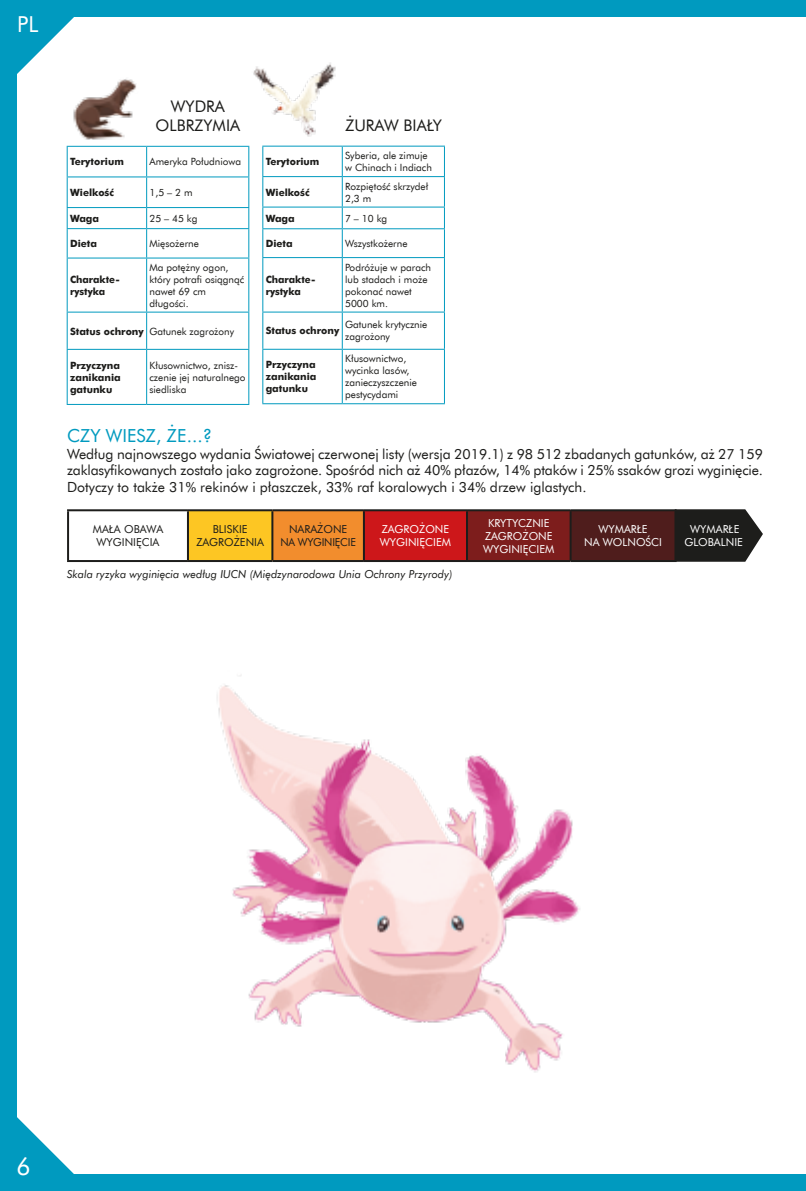
<style>
.page{position:relative;width:806px;height:1191px;background:#fff}
.page>*{position:absolute;margin:0;border:0;box-sizing:border-box;transform-origin:0 0}
.t1{font:24px "Futura EU";color:#fff}
.t2{font:22px "Futura EU";color:#fff}
.t3{font:18px "Futura EU";color:#009abf}
.t4{font:16px/19.2px "Futura EU";color:#1d1d1b;text-align:center}
.t5{font:14px/16.8px "Futura EU";color:#1d1d1b;text-align:justify}
.t6{font:11px/13.2px "Futura EU";color:#fff;text-align:center}
.t7{font:italic 11px "Futura EU";color:#1d1d1b}
.t8{font:11px/13.2px "Futura EU";color:#1d1d1b;text-align:center}
.t9{font:11px/13.2px "Futura EU";letter-spacing:-.02em;color:#1d1d1b;text-align:center}
.t10{font:10px/12px "Futura EU";color:#1d1d1b}
.t11{font:700 10px/12px "Futura EU";color:#1d1d1b}
.s1{font-weight:700}
</style>
<div class="page">
<div style="left:0;top:0;width:805px;height:1191px;background:#009abf"></div>
<div style="left:17px;top:18px;width:788px;height:1156px;background:#fff"></div>
<svg style="left:17px;top:17px;width:74px;height:57px"></svg>
<svg style="left:17px;top:1117px;width:57px;height:57px"></svg>
<img style="left:217px;top:675px;width:363px;height:398px">
<img style="left:73px;top:79px;width:64px;height:61px">
<hr style="left:67px;top:146px;width:79px;height:1px;background:#009abf">
<svg style="left:67px;top:147px;width:1px;height:29px"></svg>
<hr style="left:146px;top:146px;width:103px;height:1px;background:#009abf">
<svg style="left:146px;top:147px;width:1px;height:29px"></svg>
<svg style="left:248px;top:147px;width:1px;height:29px"></svg>
<hr style="left:67px;top:176px;width:79px;height:1px;background:#009abf">
<hr style="left:67px;top:177px;width:1px;height:30px;background:#009abf">
<hr style="left:146px;top:176px;width:103px;height:1px;background:#009abf">
<hr style="left:146px;top:177px;width:1px;height:30px;background:#009abf">
<hr style="left:248px;top:177px;width:1px;height:30px;background:#009abf">
<hr style="left:67px;top:207px;width:79px;height:1px;background:#009abf">
<hr style="left:146px;top:207px;width:103px;height:1px;background:#009abf">
<hr style="left:67px;top:228px;width:79px;height:1px;background:#009abf">
<svg style="left:67px;top:208px;width:1px;height:49px"></svg>
<hr style="left:146px;top:228px;width:103px;height:1px;background:#009abf">
<svg style="left:146px;top:208px;width:1px;height:49px"></svg>
<svg style="left:248px;top:208px;width:1px;height:49px"></svg>
<hr style="left:67px;top:257px;width:79px;height:1px;background:#009abf">
<hr style="left:67px;top:258px;width:1px;height:54px;background:#009abf">
<hr style="left:146px;top:257px;width:103px;height:1px;background:#009abf">
<hr style="left:146px;top:258px;width:1px;height:54px;background:#009abf">
<hr style="left:248px;top:258px;width:1px;height:54px;background:#009abf">
<hr style="left:67px;top:312px;width:79px;height:1px;background:#009abf">
<hr style="left:67px;top:313px;width:1px;height:36px;background:#009abf">
<hr style="left:146px;top:312px;width:103px;height:1px;background:#009abf">
<hr style="left:146px;top:313px;width:1px;height:36px;background:#009abf">
<hr style="left:248px;top:313px;width:1px;height:36px;background:#009abf">
<hr style="left:67px;top:349px;width:79px;height:1px;background:#009abf">
<hr style="left:67px;top:350px;width:1px;height:54px;background:#009abf">
<hr style="left:146px;top:349px;width:103px;height:1px;background:#009abf">
<hr style="left:146px;top:350px;width:1px;height:54px;background:#009abf">
<hr style="left:248px;top:350px;width:1px;height:54px;background:#009abf">
<hr style="left:67px;top:404px;width:79px;height:1px;background:#009abf">
<hr style="left:146px;top:404px;width:103px;height:1px;background:#009abf">
<img style="left:253px;top:62px;width:83px;height:75px">
<hr style="left:262px;top:146px;width:80px;height:1px;background:#009abf">
<svg style="left:262px;top:147px;width:1px;height:29px"></svg>
<hr style="left:342px;top:146px;width:102px;height:1px;background:#009abf">
<svg style="left:341px;top:147px;width:1px;height:29px"></svg>
<hr style="left:262px;top:176px;width:80px;height:1px;background:#009abf">
<hr style="left:262px;top:177px;width:1px;height:30px;background:#009abf">
<hr style="left:342px;top:176px;width:102px;height:1px;background:#009abf">
<hr style="left:341px;top:177px;width:1px;height:30px;background:#009abf">
<hr style="left:443px;top:177px;width:1px;height:30px;background:#009abf">
<hr style="left:262px;top:207px;width:80px;height:1px;background:#009abf">
<hr style="left:342px;top:207px;width:102px;height:1px;background:#009abf">
<hr style="left:262px;top:228px;width:80px;height:1px;background:#009abf">
<svg style="left:262px;top:208px;width:1px;height:49px"></svg>
<hr style="left:342px;top:228px;width:102px;height:1px;background:#009abf">
<svg style="left:341px;top:208px;width:1px;height:49px"></svg>
<hr style="left:262px;top:257px;width:80px;height:1px;background:#009abf">
<hr style="left:262px;top:258px;width:1px;height:53px;background:#009abf">
<hr style="left:342px;top:257px;width:102px;height:1px;background:#009abf">
<hr style="left:341px;top:258px;width:1px;height:53px;background:#009abf">
<hr style="left:443px;top:258px;width:1px;height:53px;background:#009abf">
<hr style="left:262px;top:311px;width:80px;height:1px;background:#009abf">
<hr style="left:262px;top:312px;width:1px;height:37px;background:#009abf">
<hr style="left:342px;top:311px;width:102px;height:1px;background:#009abf">
<hr style="left:341px;top:312px;width:1px;height:37px;background:#009abf">
<hr style="left:443px;top:312px;width:1px;height:37px;background:#009abf">
<hr style="left:262px;top:349px;width:80px;height:1px;background:#009abf">
<hr style="left:262px;top:350px;width:1px;height:53px;background:#009abf">
<hr style="left:342px;top:349px;width:102px;height:1px;background:#009abf">
<hr style="left:341px;top:350px;width:1px;height:53px;background:#009abf">
<hr style="left:443px;top:350px;width:1px;height:53px;background:#009abf">
<hr style="left:262px;top:403px;width:80px;height:1px;background:#009abf">
<hr style="left:342px;top:403px;width:102px;height:1px;background:#009abf">
<div style="left:188px;top:510px;width:84px;height:51px;background:#fdc623"></div>
<div style="left:272px;top:510px;width:91px;height:51px;background:#f28d2d"></div>
<div style="left:363px;top:510px;width:103px;height:51px;background:#cd171a"></div>
<div style="left:466px;top:510px;width:104px;height:51px;background:#7d1d1c"></div>
<div style="left:570px;top:510px;width:105px;height:51px;background:#4f1d1c"></div>
<hr style="left:187px;top:511px;width:2px;height:49px;background:#1d1d1b">
<hr style="left:271px;top:511px;width:2px;height:49px;background:#1d1d1b">
<hr style="left:362px;top:511px;width:2px;height:49px;background:#1d1d1b">
<hr style="left:465px;top:511px;width:2px;height:49px;background:#1d1d1b">
<hr style="left:569px;top:511px;width:2px;height:49px;background:#1d1d1b">
<hr style="left:67px;top:509px;width:121px;height:2px;background:#1d1d1b">
<hr style="left:67px;top:511px;width:2px;height:49px;background:#1d1d1b">
<hr style="left:188px;top:509px;width:84px;height:2px;background:#1d1d1b">
<hr style="left:272px;top:509px;width:91px;height:2px;background:#1d1d1b">
<hr style="left:363px;top:509px;width:103px;height:2px;background:#1d1d1b">
<hr style="left:466px;top:509px;width:104px;height:2px;background:#1d1d1b">
<hr style="left:570px;top:509px;width:106px;height:2px;background:#1d1d1b">
<hr style="left:67px;top:560px;width:121px;height:2px;background:#1d1d1b">
<hr style="left:188px;top:560px;width:84px;height:2px;background:#1d1d1b">
<hr style="left:272px;top:560px;width:91px;height:2px;background:#1d1d1b">
<hr style="left:363px;top:560px;width:103px;height:2px;background:#1d1d1b">
<hr style="left:466px;top:560px;width:104px;height:2px;background:#1d1d1b">
<hr style="left:570px;top:560px;width:106px;height:2px;background:#1d1d1b">
<svg style="left:673px;top:509px;width:90px;height:53px;background:#363533"></svg>
<h2 class="t2" style="left:17px;top:11px;width:23px">PL</h2>
<h3 class="t4" style="left:155px;top:97px;width:86px">WYDRA<br>OLBRZYMIA</h3>
<p class="t11" style="left:70px;top:156px;width:55px">Terytorium</p>
<p class="t10" style="left:149px;top:156px;width:93px">Ameryka Południowa</p>
<p class="t11" style="left:70px;top:187px;width:45px">Wielkość</p>
<p class="t10" style="left:149px;top:187px;width:44px">1,5 – 2 m</p>
<p class="t11" style="left:70px;top:213px;width:31px">Waga</p>
<p class="t10" style="left:149px;top:213px;width:50px">25 – 45 kg</p>
<p class="t11" style="left:70px;top:238px;width:29px">Dieta</p>
<p class="t10" style="left:149px;top:238px;width:51px">Mięsożerne</p>
<p class="t11" style="left:70px;top:274px;width:51px">Charakte&shy;rystyka</p>
<p class="t10" style="left:149px;top:262px;width:96px">Ma potężny ogon, który potrafi osiągnąć nawet 69 cm długości.</p>
<p class="t10" style="left:70px;top:325px;width:165px"><span class="s1">Status ochrony</span> Gatunek zagrożony</p>
<p class="t11" style="left:70px;top:359px;width:52px;text-align:justify">Przyczyna zanikania gatunku</p>
<p class="t10" style="left:149px;top:359px;width:98px">Kłusownictwo, znisz&shy;czenie jej naturalnego siedliska</p>
<h3 class="t4" style="left:345px;top:117px;width:98px">ŻURAW BIAŁY</h3>
<p class="t11" style="left:265px;top:156px;width:55px">Terytorium</p>
<p class="t10" style="left:345px;top:150px;width:88px">Syberia, ale zimuje w Chinach i Indiach</p>
<p class="t11" style="left:265px;top:186px;width:45px">Wielkość</p>
<p class="t10" style="left:345px;top:180px;width:85px">Rozpiętość skrzydeł<br>2,3 m</p>
<p class="t11" style="left:265px;top:212px;width:31px">Waga</p>
<p class="t10" style="left:345px;top:212px;width:44px">7 – 10 kg</p>
<p class="t11" style="left:265px;top:238px;width:29px">Dieta</p>
<p class="t10" style="left:345px;top:238px;width:64px">Wszystkożerne</p>
<p class="t11" style="left:265px;top:273px;width:51px">Charakte&shy;rystyka</p>
<p class="t10" style="left:345px;top:261px;width:87px">Podróżuje w parach lub stadach i może pokonać nawet<br>5000 km.</p>
<p class="t11" style="left:265px;top:325px;width:75px">Status ochrony</p>
<p class="t10" style="left:345px;top:319px;width:84px">Gatunek krytycznie zagrożony</p>
<p class="t11" style="left:265px;top:359px;width:52px;text-align:justify">Przyczyna zanikania gatunku</p>
<p class="t10" style="left:345px;top:353px;width:73px">Kłusownictwo, wycinka lasów, zanieczyszczenie pestycydami</p>
<h3 class="t3" style="left:67px;top:424px;width:146px">CZY WIESZ, ŻE...?</h3>
<p class="t5" style="left:67px;top:446px;width:697px">Według najnowszego wydania Światowej czerwonej listy (wersja 2019.1) z 98 512 zbadanych gatunków, aż 27 159 zaklasyfikowanych zostało jako zagrożone. Spośród nich aż 40% płazów, 14% ptaków i 25% ssaków grozi wyginięcie.<br>Dotyczy to także 31% rekinów i płaszczek, 33% raf koralowych i 34% drzew iglastych.</p>
<p class="t8" style="left:93px;top:523px;width:72px">MAŁA OBAWA<br>WYGINIĘCIA</p>
<p class="t8" style="left:196px;top:523px;width:69px">BLISKIE<br>ZAGROŻENIA</p>
<p class="t9" style="left:280px;top:523px;width:77px">NARAŻONE<br>NA WYGINIĘCIE</p>
<p class="t6" style="left:379px;top:523px;width:73px;text-align:left">ZAGROŻONE<br>WYGINIĘCIEM</p>
<p class="t6" style="left:483px;top:516px;width:73px">KRYTYCZNIE<br>ZAGROŻONE<br>WYGINIĘCIEM</p>
<p class="t6" style="left:583px;top:523px;width:79px">WYMARŁE<br>NA WOLNOŚCI</p>
<p class="t6" style="left:684px;top:523px;width:60px">WYMARŁE<br>GLOBALNIE</p>
<p class="t7" style="left:67px;top:567px;width:387px">Skala ryzyka wyginięcia według IUCN (Międzynarodowa Unia Ochrony Przyrody)</p>
<h1 class="t1" style="left:16px;top:1151px;width:16px">6</h1>
</div>
